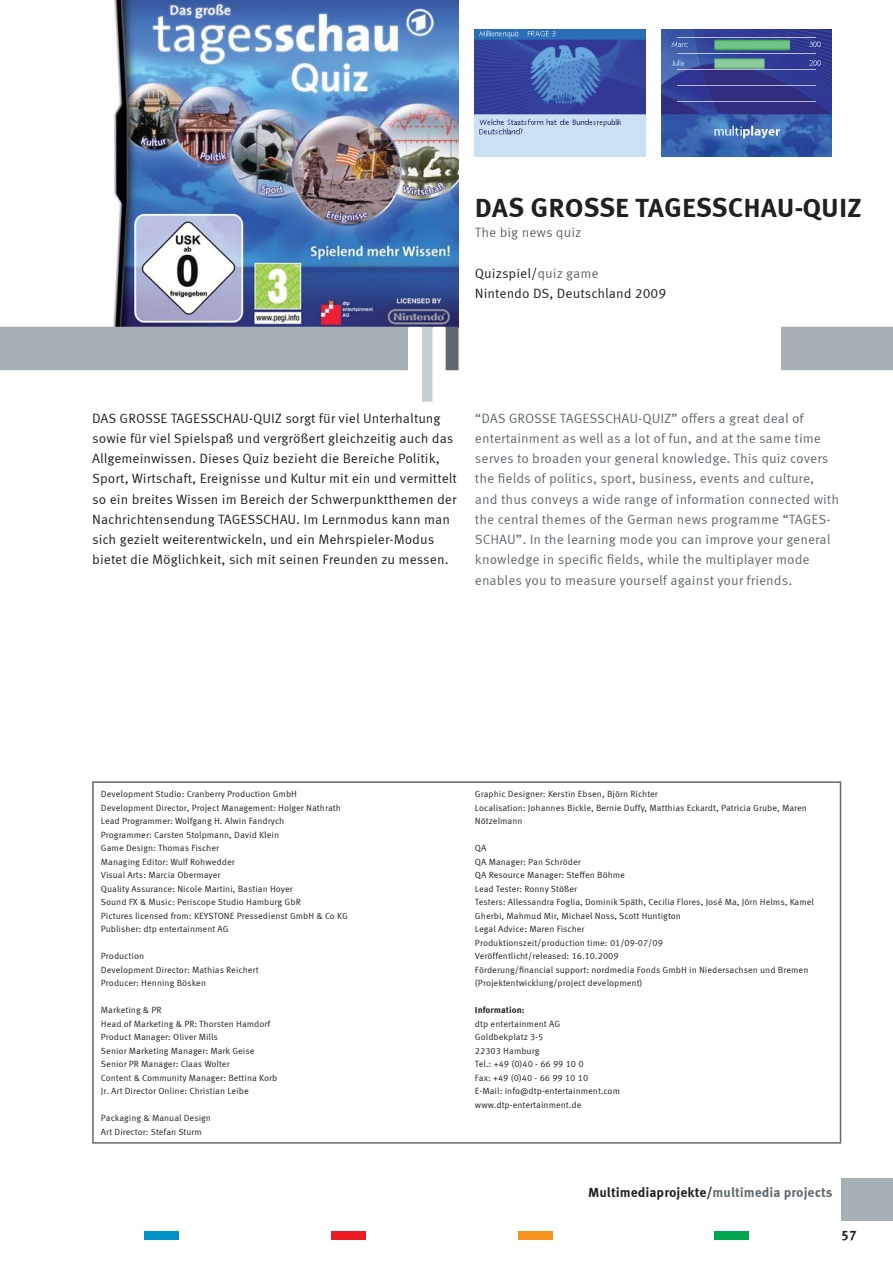
<style>
.page{position:relative;width:893px;height:1263px;background:#fff}
.page>*{position:absolute;margin:0;border:0;box-sizing:border-box;transform-origin:0 0}
.t1{font:700 27px "Meta Correspondence";color:#231f20}
.t2{font:13.5px/20.2px "Meta Correspondence";color:#231f20}
.t3{font:13.5px/20.2px "Meta Correspondence";color:#606970}
.t4{font:700 13.5px "Meta Correspondence";color:#231f20}
.t5{font:9px/13.5px "Meta Correspondence";color:#231f20}
.t6{font:700 9px "Meta Correspondence";color:#231f20}
.s1{color:#606970}
</style>
<div class="page">
<img style="left:110px;top:0;width:348px;height:327px">
<img style="left:475px;top:29px;width:170px;height:128px">
<img style="left:661px;top:29px;width:171px;height:128px">
<div style="left:781px;top:327px;width:112px;height:43px;background:#a7b0b5"></div>
<svg style="left:0;top:327px;width:458px;height:75px"></svg>
<div style="left:332px;top:1231px;width:34px;height:8px;background:#ed1c24"></div>
<div style="left:714px;top:1231px;width:34px;height:8px;background:#00a650"></div>
<div style="left:145px;top:1231px;width:34px;height:8px;background:#0092c8"></div>
<div style="left:519px;top:1231px;width:34px;height:8px;background:#f7931d"></div>
<div style="left:841px;top:1178px;width:52px;height:42px;background:#a7b0b5"></div>
<div style="left:92px;top:781px;width:749px;height:363px;border:2px solid #606970"></div>
<h1 class="t1" style="left:475px;top:192px;width:389px">DAS GROSSE TAGESSCHAU-QUIZ</h1>
<h2 class="t3" style="left:475px;top:222px;width:108px">The big news quiz</h2>
<h2 class="t2" style="left:475px;top:263px;width:193px">Quizspiel/<span class="s1">quiz game<br></span>Nintendo DS, Deutschland 2009</h2>
<p class="t2" style="left:92px;top:408px;width:366px">DAS GROSSE TAGESSCHAU-QUIZ sorgt für viel Unterhaltung sowie für viel Spielspaß und vergrößert gleichzeitig auch das Allgemeinwissen. Dieses Quiz bezieht die Bereiche Politik, Sport, Wirtschaft, Ereignisse und Kultur mit ein und vermittelt so ein breites Wissen im Bereich der Schwerpunktthemen der Nachrichtensendung TAGESSCHAU. Im Lernmodus kann man sich gezielt weiterentwickeln, und ein Mehrspieler-Modus bietet die Möglichkeit, sich mit seinen Freunden zu messen.</p>
<p class="t3" style="left:475px;top:408px;width:366px">“DAS GROSSE TAGESSCHAU-QUIZ” offers a great deal of entertainment as well as a lot of fun, and at the same time serves to broaden your general knowledge. This quiz covers the fields of politics, sport, business, events and culture, and thus conveys a wide range of information connected with the central themes of the German news programme “TAGES-SCHAU”. In the learning mode you can improve your general knowledge in specific fields, while the multiplayer mode enables you to measure yourself against your friends.</p>
<p class="t5" style="left:101px;top:787px;width:248px">Development Studio: Cranberry Production GmbH Development Director, Project Management: Holger Nathrath Lead Programmer: Wolfgang H. Alwin Fandrych<br>Programmer: Carsten Stolpmann, David Klein<br>Game Design: Thomas Fischer<br>Managing Editor: Wulf Rohwedder<br>Visual Arts: Marcia Obermayer<br>Quality Assurance: Nicole Martini, Bastian Hoyer<br>Sound FX &amp; Music: Periscope Studio Hamburg GbR<br>Pictures licensed from: KEYSTONE Pressedienst GmbH &amp; Co KG Publisher: dtp entertainment AG</p>
<p class="t5" style="left:101px;top:949px;width:159px">Production<br>Development Director: Mathias Reichert<br>Producer: Henning Bösken</p>
<p class="t5" style="left:101px;top:1003px;width:178px">Marketing &amp; PR<br>Head of Marketing &amp; PR: Thorsten Hamdorf Product Manager: Oliver Mills<br>Senior Marketing Manager: Mark Geise Senior PR Manager: Claas Wolter<br>Content &amp; Community Manager: Bettina Korb Jr. Art Director Online: Christian Leibe</p>
<p class="t5" style="left:101px;top:1111px;width:112px">Packaging &amp; Manual Design<br>Art Director: Stefan Sturm</p>
<p class="t5" style="left:475px;top:787px;width:334px">Graphic Designer: Kerstin Ebsen, Björn Richter<br>Localisation: Johannes Bickle, Bernie Duffy, Matthias Eckardt, Patricia Grube, Maren<br>Nötzelmann</p>
<p class="t5" style="left:475px;top:841px;width:341px">QA<br>QA Manager: Pan Schröder<br>QA Resource Manager: Steffen Böhme<br>Lead Tester: Ronny Stößer<br>Testers: Allessandra Foglia, Dominik Späth, Cecilia Flores, José Ma, Jörn Helms, Kamel Gherbi, Mahmud Mir, Michael Noss, Scott Huntigton<br>Legal Advice: Maren Fischer<br>Produktionszeit/production time: 01/09-07/09<br>Veröffentlicht/released: 16.10.2009<br>Förderung/financial support: nordmedia Fonds GmbH in Niedersachsen und Bremen (Projektentwicklung/project development)</p>
<p class="t6" style="left:475px;top:1005px;width:51px">Information:</p>
<p class="t5" style="left:475px;top:1017px;width:147px">dtp entertainment AG<br>Goldbekplatz 3-5<br>22303 Hamburg<br>Tel.: +49 (0)40 - 66 99 10 0<br>Fax: +49 (0)40 - 66 99 10 10<br>E-Mail: info@dtp-entertainment.com www.dtp-entertainment.de</p>
<h2 class="t4" style="left:588px;top:1185px;width:246px">Multimediaprojekte/<span class="s1">multimedia projects</span></h2>
<h2 class="t4" style="left:841px;top:1228px;width:17px">57</h2>
</div>
